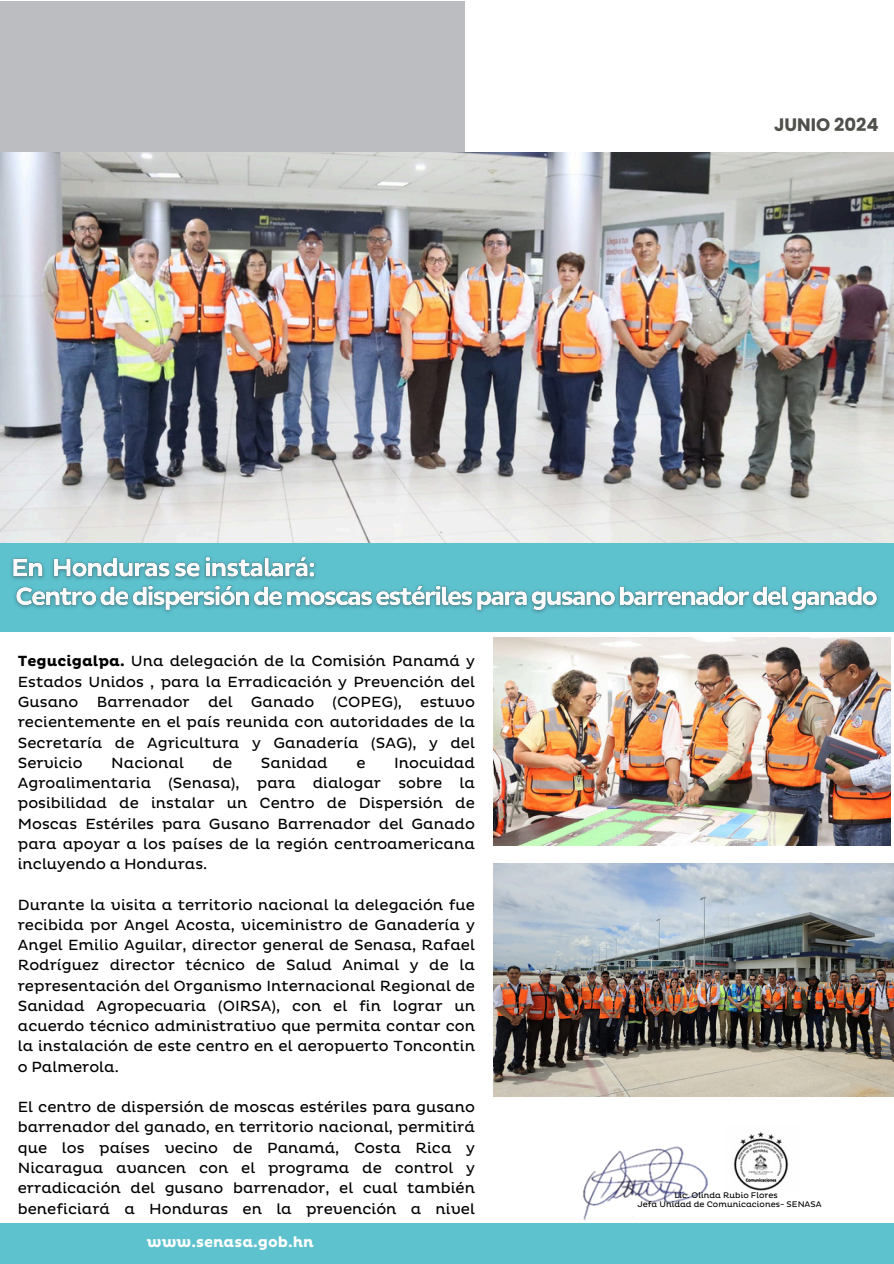
<style>
.page{position:relative;width:894px;height:1264px;background:#fff}
.page>*{position:absolute;margin:0;border:0;box-sizing:border-box;transform-origin:0 0}
.t1{font:700 18px "Poppins";color:#4f4f4b}
.t2{font:15px/20.2px "Pluto";color:#000;text-align:justify}
.t3{font:700 15px "Pluto";color:#fffffe}
.t4{font:8.25px "Pluto";color:#000}
.s1{font-weight:700}
</style>
<div class="page">
<div style="left:0;top:1px;width:464px;height:151px;background:#bcbdc0"></div>
<img style="left:493px;top:637px;width:397px;height:208px">
<img style="left:0;top:152px;width:893px;height:391px">
<div style="left:0;top:543px;width:893px;height:88px;background:#5ec1ce"></div>
<img style="left:493px;top:863px;width:399px;height:233px">
<img style="left:11px;top:556px;width:868px;height:57px">
<img style="left:583px;top:1146px;width:125px;height:74px">
<img style="left:733px;top:1132px;width:56px;height:59px">
<div style="left:0;top:1223px;width:893px;height:40px;background:#5ec1ce"></div>
<h4 class="t1" style="left:773px;top:112px;width:106px">JUNIO 2024</h4>
<h4 class="t2" style="left:18px;top:652px;width:458px"><span class="s1">Tegucigalpa.</span> Una delegación de la Comisión Panamá y Estados Unidos , para la Erradicación y Prevención del Gusano Barrenador del Ganado (COPEG), estuvo recientemente en el país reunida con autoridades de la Secretaría de Agricultura y Ganadería (SAG), y del Servicio</h4>
<h4 class="t2" style="left:18px;top:753px;width:458px;text-indent:376px">Inocuidad Agroalimentaria (Senasa), para dialogar sobre la posibilidad de instalar un Centro de Dispersión de Moscas Estériles para Gusano Barrenador del Ganado para apoyar a los países de la región centroamericana incluyendo a Honduras.</h4>
<h4 class="t2" style="left:18px;top:895px;width:458px">Durante la visita a territorio nacional la delegación fue recibida por Angel Acosta, viceministro de Ganadería y Angel Emilio Aguilar, director general de Senasa, Rafael Rodríguez director técnico de Salud Animal y de la representación del Organismo Internacional Regional de Sanidad Agropecuaria (OIRSA), con el fin lograr un acuerdo técnico administrativo que permita contar con la instalación de este centro en el aeropuerto Toncontin o Palmerola.</h4>
<p class="t2" style="left:18px;top:1097px;width:458px">El centro de dispersión de moscas estériles para gusano barrenador del ganado, en territorio nacional, permitirá que los países vecino de Panamá, Costa Rica y Nicaragua avancen con el programa de control y erradicación del gusano barrenador, el cual también beneficiará a Honduras en la prevención a nivel</p>
<h4 class="t2" style="left:111px;top:753px;width:74px">Nacional</h4>
<h4 class="t2" style="left:212px;top:753px;width:21px">de</h4>
<h4 class="t2" style="left:261px;top:753px;width:68px">Sanidad</h4>
<h4 class="t2" style="left:356px;top:753px;width:11px">e</h4>
<h3 class="t3" style="left:147px;top:1232px;width:168px">www.senasa.gob.hn</h3>
<p class="t4" style="left:674px;top:1190px;width:105px">Lic. Olinda Rubio Flores</p>
<p class="t4" style="left:637px;top:1199px;width:186px">Jefa Unidad de Comunicaciones- SENASA</p>
</div>
